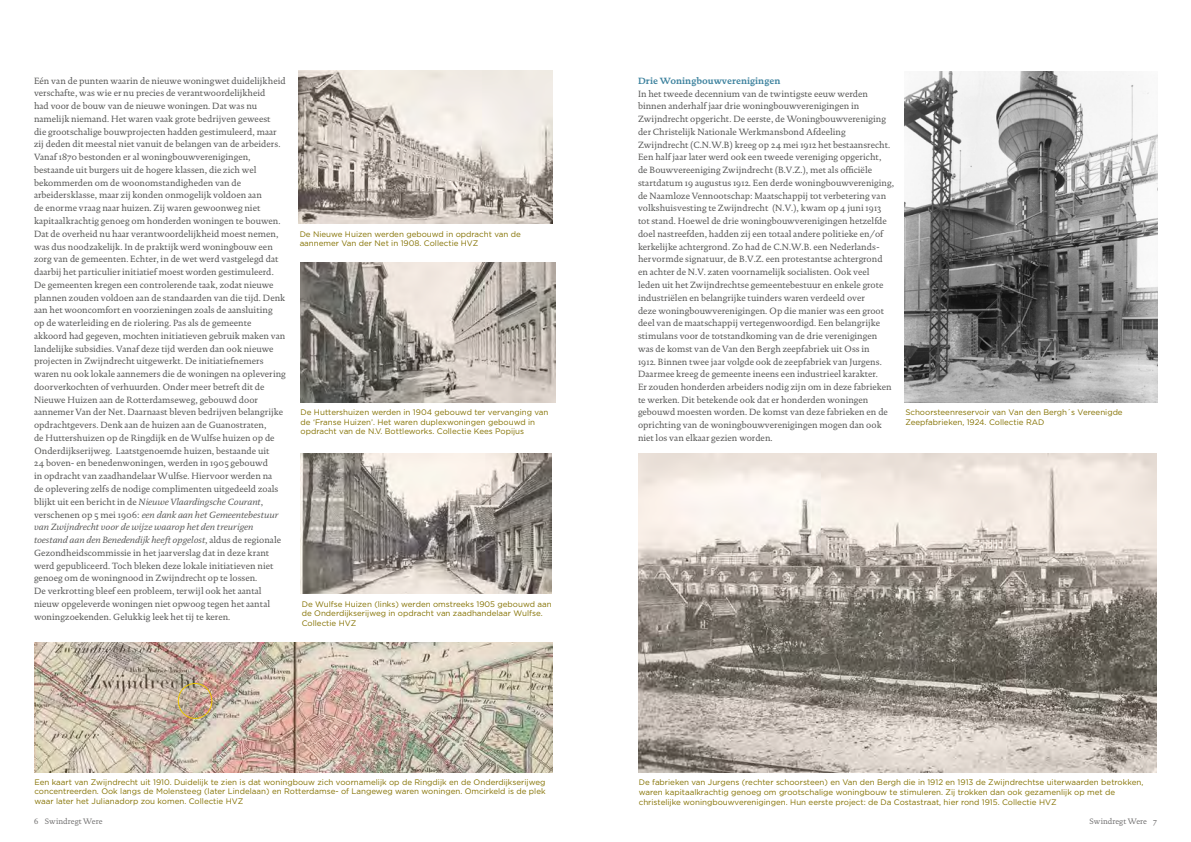
<style>
.page{position:relative;width:1191px;height:842px;background:#fff}
.page>*{position:absolute;margin:0;border:0;box-sizing:border-box;transform-origin:0 0}
.t1{font:9.2px/12.8px "DTL Documenta TOT";color:#575756}
.t2{font:700 9.2px "DTL Documenta TOT";color:#3d829e}
.t3{font:8px/9.6px "Gotham";color:#847100}
.t4{font:8px "DTL Documenta TOT";color:#706f6f}
.s1{font-family:"DTL Documenta TOT Caps"}
.s2{font-style:italic}
</style>
<div class="page">
<img style="left:299px;top:71px;width:254px;height:153px">
<img style="left:301px;top:262px;width:254px;height:141px">
<img style="left:301px;top:454px;width:250px;height:140px">
<img style="left:34px;top:642px;width:519px;height:130px">
<div style="left:178px;top:683px;width:34px;height:36px;border:1px solid #edc500;border-radius:50%"></div>
<img style="left:638px;top:454px;width:519px;height:318px">
<img style="left:904px;top:72px;width:253px;height:331px">
<p class="t1" style="left:34px;top:74px;width:253px">Eén van de punten waarin de nieuwe woningwet duidelijkheid verschafte, was wie er nu precies de verantwoordelijkheid<br>had voor de bouw van de nieuwe woningen. Dat was nu namelijk niemand. Het waren vaak grote bedrijven geweest<br>die grootschalige bouwprojecten hadden gestimuleerd, maar zij deden dit meestal niet vanuit de belangen van de arbeiders.<br>Vanaf <span class="s1">1870</span> bestonden er al woningbouwverenigingen, bestaande uit burgers uit de hogere klassen, die zich wel bekommerden om de woonomstandigheden van de arbeidersklasse, maar zij konden onmogelijk voldoen aan<br>de enorme vraag naar huizen. Zij waren gewoonweg niet kapitaalkrachtig genoeg om honderden woningen te bouwen.<br>Dat de overheid nu haar verantwoordelijkheid moest nemen, was dus noodzakelijk. In de praktijk werd woningbouw een zorg van de gemeenten. Echter, in de wet werd vastgelegd dat daarbij het particulier initiatief moest worden gestimuleerd.<br>De gemeenten kregen een controlerende taak, zodat nieuwe plannen zouden voldoen aan de standaarden van die tijd. Denk aan het wooncomfort en voorzieningen zoals de aansluiting<br>op de waterleiding en de riolering. Pas als de gemeente akkoord had gegeven, mochten initiatieven gebruik maken van landelijke subsidies. Vanaf deze tijd werden dan ook nieuwe projecten in Zwijndrecht uitgewerkt. De initiatiefnemers waren nu ook lokale aannemers die de woningen na oplevering doorverkochten of verhuurden. Onder meer betreft dit de Nieuwe Huizen aan de Rotterdamseweg, gebouwd door aannemer Van der Net. Daarnaast bleven bedrijven belangrijke opdrachtgevers. Denk aan de huizen aan de Guanostraten,<br>de Huttershuizen op de Ringdijk en de Wulfse huizen op de Onderdijkserijweg. Laatstgenoemde huizen, bestaande uit<br><span class="s1">24</span> boven- en benedenwoningen, werden in <span class="s1">1905</span> gebouwd<br>in opdracht van zaadhandelaar Wulfse. Hiervoor werden na<br>de oplevering zelfs de nodige complimenten uitgedeeld zoals blijkt uit een bericht in de <span class="s2">Nieuwe Vlaardingsche Courant</span>, verschenen op <span class="s1">5</span> mei <span class="s1">1906</span>: <span class="s2">een dank aan het Gemeentebestuur van Zwijndrecht voor de wijze waarop het den treurigen toestand aan den Benedendijk heeft opgelost</span>, aldus de regionale Gezondheidscommissie in het jaarverslag dat in deze krant werd gepubliceerd. Toch bleken deze lokale initiatieven niet genoeg om de woningnood in Zwijndrecht op te lossen.<br>De verkrotting bleef een probleem, terwijl ook het aantal nieuw opgeleverde woningen niet opwoog tegen het aantal woningzoekenden. Gelukkig leek het tij te keren.</p>
<p class="t2" style="left:638px;top:75px;width:144px">Drie Woningbouwverenigingen</p>
<p class="t1" style="left:638px;top:87px;width:258px">In het tweede decennium van de twintigste eeuw werden binnen anderhalf jaar drie woningbouwverenigingen in Zwijndrecht opgericht. De eerste, de Woningbouwvereniging der Christelijk Nationale Werkmansbond Afdeeling Zwijndrecht (C.N.W.B) kreeg op <span class="s1">24</span> mei <span class="s1">1912</span> het bestaansrecht.<br>Een half jaar later werd ook een tweede vereniging opgericht,<br>de Bouwvereeniging Zwijndrecht (B.V.Z.), met als officiële startdatum <span class="s1">19</span> augustus <span class="s1">1912</span>. Een derde woningbouwvereniging, de Naamloze Vennootschap: Maatschappij tot verbetering van volkshuisvesting te Zwijndrecht (N.V.), kwam op <span class="s1">4</span> juni <span class="s1">1913 </span>tot stand. Hoewel de drie woningbouwverenigingen hetzelfde doel nastreefden, hadden zij een totaal andere politieke en/of kerkelijke achtergrond. Zo had de C.N.W.B. een Nederlands&shy;hervormde signatuur, de B.V.Z. een protestantse achtergrond en achter de N.V. zaten voornamelijk socialisten. Ook veel<br>leden uit het Zwijndrechtse gemeentebestuur en enkele grote industriëlen en belangrijke tuinders waren verdeeld over<br>deze woningbouwverenigingen. Op die manier was een groot deel van de maatschappij vertegenwoordigd. Een belangrijke stimulans voor de totstandkoming van de drie verenigingen was de komst van de Van den Bergh zeepfabriek uit Oss in<br><span class="s1">1912</span>. Binnen twee jaar volgde ook de zeepfabriek van Jurgens.<br>Daarmee kreeg de gemeente ineens een industrieel karakter.<br>Er zouden honderden arbeiders nodig zijn om in deze fabrieken te werken. Dit betekende ook dat er honderden woningen gebouwd moesten worden. De komst van deze fabrieken en de oprichting van de woningbouwverenigingen mogen dan ook niet los van elkaar gezien worden.</p>
<p class="t3" style="left:300px;top:229px;width:223px">De Nieuwe Huizen werden gebouwd in opdracht van de aannemer Van der Net in 1908. Collectie HVZ</p>
<p class="t3" style="left:300px;top:407px;width:249px">De Huttershuizen werden in 1904 gebouwd ter vervanging van de ‘Franse Huizen’. Het waren duplexwoningen gebouwd in opdracht van de N.V. Bottleworks. Collectie Kees Popijus</p>
<p class="t3" style="left:302px;top:599px;width:251px">De Wulfse Huizen (links) werden omstreeks 1905 gebouwd aan de Onderdijkserijweg in opdracht van zaadhandelaar Wulfse.<br>Collectie HVZ</p>
<p class="t3" style="left:905px;top:407px;width:219px">Schoorsteenreservoir van Van den Bergh´s Vereenigde<br>Zeepfabrieken, 1924. Collectie RAD</p>
<p class="t3" style="left:34px;top:777px;width:513px;text-align:justify">Een kaart van Zwijndrecht uit 1910. Duidelijk te zien is dat woningbouw zich voornamelijk op de Ringdijk en de Onderdijkserijweg concentreerden. Ook langs de Molensteeg (later Lindelaan) en Rotterdamse- of Langeweg waren woningen. Omcirkeld is de plek waar later het Julianadorp zou komen. Collectie HVZ</p>
<p class="t3" style="left:639px;top:777px;width:506px">De fabrieken van Jurgens (rechter schoorsteen) en Van den Bergh die in 1912 en 1913 de Zwijndrechtse uiterwaarden betrokken, waren kapitaalkrachtig genoeg om grootschalige woningbouw te stimuleren. Zij trokken dan ook gezamenlijk op met de christelijke woningbouwverenigingen. Hun eerste project: de Da Costastraat, hier rond 1915. Collectie HVZ</p>
<p class="t4" style="left:34px;top:816px;width:70px"><span class="s1">6</span> Swindregt Were</p>
<p class="t4" style="left:1089px;top:816px;width:69px">Swindregt Were <span class="s1">7</span></p>
</div>
